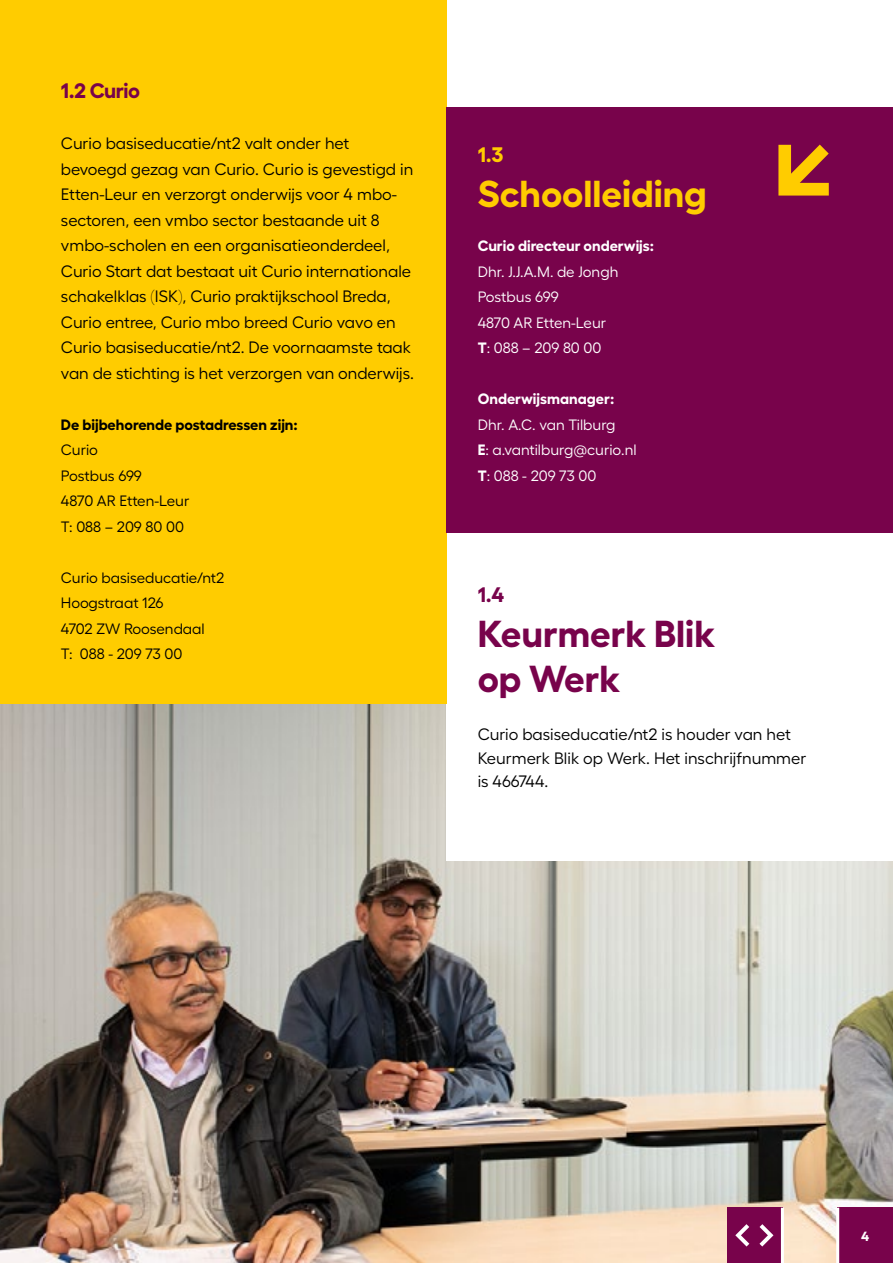
<style>
.page{position:relative;width:893px;height:1263px;background:#fff}
.page>*{position:absolute;margin:0;border:0;box-sizing:border-box;transform-origin:0 0}
.t1{font:700 37.5px/45px "Fellix";color:#78034b}
.t2{font:700 37.5px "Fellix";color:#fc0}
.t3{font:700 21px "Fellix";letter-spacing:-.02em;color:#78034b}
.t4{font:700 21px "Fellix";color:#fc0}
.t5{font:16.5px/25.5px "Fellix";color:#000}
.t6{font:15px/25.5px "Fellix";color:#fff}
.t7{font:15px/25.5px "Fellix";color:#000}
.t8{font:700 15px "Fellix";color:#fff}
.t9{font:700 15px "Fellix";color:#000}
.t10{font:700 13.35px "Fellix";color:#fff}
.s1{font-weight:700}
</style>
<div class="page">
<img style="left:0;top:703px;width:893px;height:560px">
<div style="left:446px;top:567px;width:447px;height:293px;background:#fff"></div>
<div style="left:0;top:0;width:446px;height:703px;background:#fc0"></div>
<div style="left:446px;top:108px;width:447px;height:425px;background:#78034b"></div>
<svg style="left:778px;top:145px;width:51px;height:51px"></svg>
<div style="left:838px;top:1208px;width:55px;height:55px;background:#78034b"></div>
<div style="left:727px;top:1208px;width:55px;height:55px;background:#78034b"></div>
<hr style="left:836px;top:1208px;width:3px;height:55px;background:#fff">
<hr style="left:781px;top:1208px;width:3px;height:55px;background:#fff">
<svg style="left:759px;top:1224px;width:14px;height:22px"></svg>
<svg style="left:735px;top:1224px;width:14px;height:22px"></svg>
<p class="t3" style="left:61px;top:74px;width:81px">1.2 Curio</p>
<p class="t5" style="left:61px;top:129px;width:355px">Curio basiseducatie/nt2 valt onder het bevoegd gezag van Curio. Curio is gevestigd in Etten-Leur en verzorgt onderwijs voor 4 mbo&shy;sectoren, een vmbo sector bestaande uit 8 vmbo-scholen en een organisatieonderdeel, Curio Start dat bestaat uit Curio internationale schakelklas (ISK), Curio praktijkschool Breda, Curio entree, Curio mbo breed Curio vavo en Curio basiseducatie/nt2. De voornaamste taak van de stichting is het verzorgen van onderwijs.</p>
<p class="t9" style="left:61px;top:412px;width:238px">De bijbehorende postadressen zijn:</p>
<p class="t7" style="left:61px;top:436px;width:130px">Curio<br>Postbus 699<br>4870 AR Etten-Leur<br>T: 088 – 209 80 00</p>
<p class="t7" style="left:61px;top:563px;width:165px">Curio basiseducatie/nt2<br>Hoogstraat 126<br>4702 ZW Roosendaal<br>T: 088 - 209 73 00</p>
<p class="t4" style="left:478px;top:138px;width:27px">1.3</p>
<h1 class="t2" style="left:478px;top:164px;width:231px">Schoolleiding</h1>
<p class="t8" style="left:478px;top:234px;width:178px">Curio directeur onderwijs:</p>
<p class="t6" style="left:478px;top:257px;width:142px">Dhr. J.J.A.M. de Jongh<br>Postbus 699<br>4870 AR Etten-Leur<br><span class="s1">T</span>: 088 – 209 80 00</p>
<p class="t8" style="left:478px;top:387px;width:138px">Onderwijsmanager:</p>
<p class="t6" style="left:478px;top:410px;width:161px">Dhr. A.C. van Tilburg<br><span class="s1">E</span>: a.vantilburg@curio.nl<br><span class="s1">T</span>: 088 - 209 73 00</p>
<p class="t3" style="left:478px;top:577px;width:28px">1.4</p>
<h1 class="t1" style="left:478px;top:607px;width:239px">Keurmerk Blik op Werk</h1>
<p class="t5" style="left:478px;top:720px;width:330px;line-height:23.5px">Curio basiseducatie/nt2 is houder van het<br>Keurmerk Blik op Werk. Het inschrijfnummer is 466744.</p>
<p class="t10" style="left:861px;top:1225px;width:10px">4</p>
</div>
